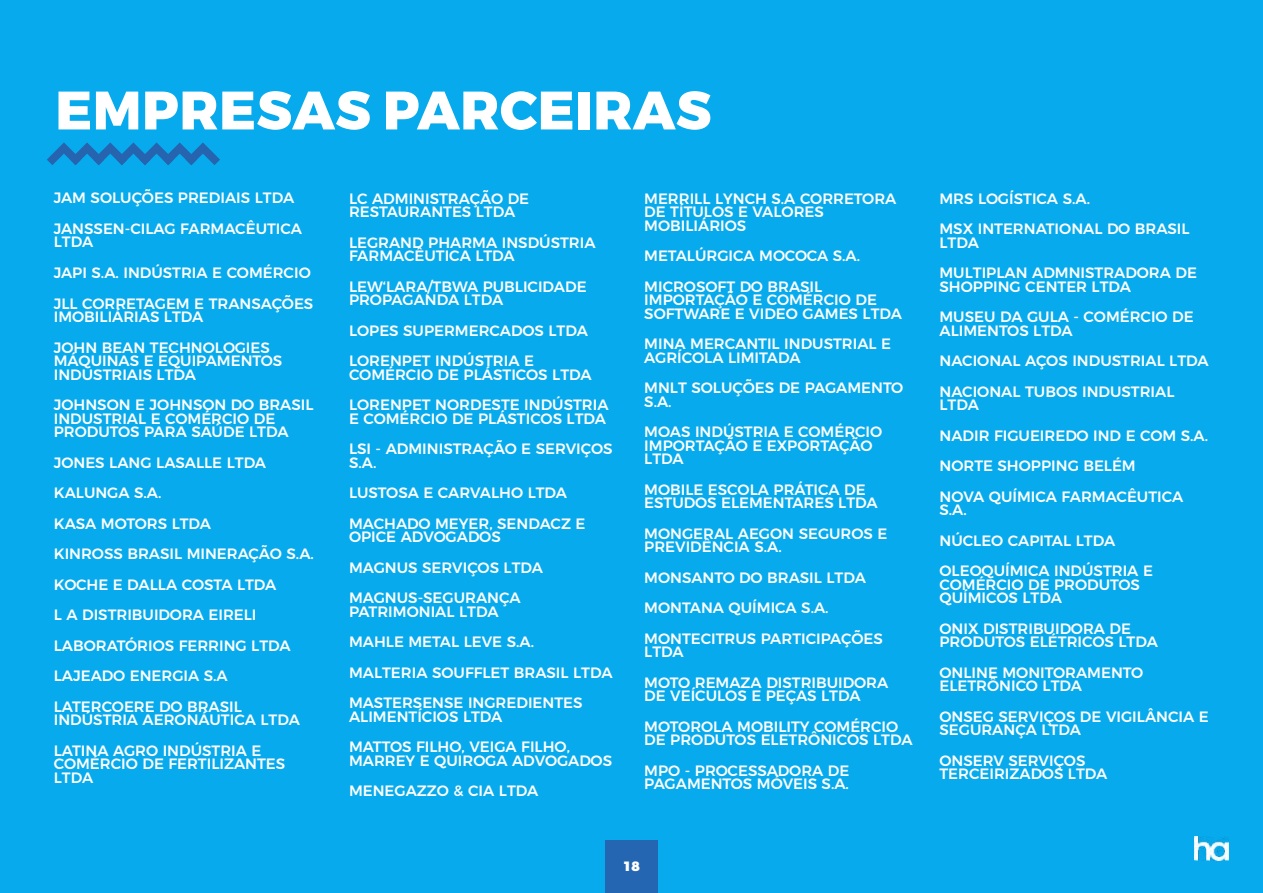
<style>
.page{position:relative;width:1263px;height:893px;background:#07abed}
.page>*{position:absolute;margin:0;border:0;box-sizing:border-box;transform-origin:0 0}
.t1{font:800 54px "Montserrat";letter-spacing:.01em;color:#fff}
.t2{font:500 15px/30.5px "Montserrat";color:#fff}
.t3{font:900 13.5px "Montserrat Alternates";color:#fff}
</style>
<div class="page">
<svg style="left:47px;top:142px;width:173px;height:23px"></svg>
<div style="left:605px;top:841px;width:53px;height:52px;background:#2466b1"></div>
<img style="left:1194px;top:837px;width:34px;height:23px">
<h1 class="t1" style="left:55px;top:77px;width:657px">EMPRESAS PARCEIRAS</h1>
<p class="t2" style="left:54px;top:182px;width:250px">JAM SOLUÇÕES PREDIAIS LTDA<br>JANSSEN-CILAG FARMACÊUTICA</p>
<p class="t2" style="left:54px;top:226px;width:261px">LTDA<br>JAPI S.A. INDÚSTRIA E COMÉRCIO<br>JLL CORRETAGEM E TRANSAÇÕES</p>
<p class="t2" style="left:54px;top:300px;width:218px">IMOBILIÁRIAS LTDA<br>JOHN BEAN TECHNOLOGIES</p>
<p class="t2" style="left:54px;top:353px;width:230px;line-height:13.5px">MÁQUINAS E EQUIPAMENTOS<br>INDUSTRIAIS LTDA</p>
<p class="t2" style="left:54px;top:397px;width:261px;line-height:13.5px">JOHNSON E JOHNSON DO BRASIL<br>INDUSTRIAL E COMÉRCIO DE<br>PRODUTOS PARA SAÚDE LTDA</p>
<p class="t2" style="left:54px;top:446px;width:262px">JONES LANG LASALLE LTDA<br>KALUNGA S.A.<br>KASA MOTORS LTDA<br>KINROSS BRASIL MINERAÇÃO S.A.<br>KOCHE E DALLA COSTA LTDA<br>L A DISTRIBUIDORA EIRELI<br>LABORATÓRIOS FERRING LTDA<br>LAJEADO ENERGIA S.A<br>LATERCOERE DO BRASIL</p>
<p class="t2" style="left:54px;top:703px;width:248px">INDÚSTRIA AERONÁUTICA LTDA<br>LATINA AGRO INDÚSTRIA E</p>
<p class="t2" style="left:54px;top:756px;width:233px;line-height:13.5px">COMÉRCIO DE FERTILIZANTES<br>LTDA</p>
<p class="t2" style="left:349px;top:190px;width:182px;line-height:13.5px">LC ADMINISTRAÇÃO DE<br>RESTAURANTES LTDA</p>
<p class="t2" style="left:349px;top:234px;width:248px;line-height:13.5px">LEGRAND PHARMA INSDÚSTRIA<br>FARMACÊUTICA LTDA</p>
<p class="t2" style="left:349px;top:278px;width:239px;line-height:13.5px">LEW‘LARA/TBWA PUBLICIDADE<br>PROPAGANDA LTDA</p>
<p class="t2" style="left:349px;top:314px;width:240px">LOPES SUPERMERCADOS LTDA<br>LORENPET INDÚSTRIA E</p>
<p class="t2" style="left:349px;top:358px;width:261px">COMÉRCIO DE PLÁSTICOS LTDA<br>LORENPET NORDESTE INDÚSTRIA</p>
<p class="t2" style="left:349px;top:402px;width:265px">E COMÉRCIO DE PLÁSTICOS LTDA<br>LSI - ADMINISTRAÇÃO E SERVIÇOS</p>
<p class="t2" style="left:349px;top:446px;width:238px">S.A.<br>LUSTOSA E CARVALHO LTDA<br>MACHADO MEYER, SENDACZ E</p>
<p class="t2" style="left:349px;top:520px;width:196px">OPICE ADVOGADOS<br>MAGNUS SERVIÇOS LTDA<br>MAGNUS-SEGURANÇA</p>
<p class="t2" style="left:349px;top:595px;width:265px">PATRIMONIAL LTDA<br>MAHLE METAL LEVE S.A.<br>MALTERIA SOUFFLET BRASIL LTDA<br>MASTERSENSE INGREDIENTES</p>
<p class="t2" style="left:349px;top:700px;width:222px">ALIMENTÍCIOS LTDA<br>MATTOS FILHO, VEIGA FILHO,</p>
<p class="t2" style="left:349px;top:744px;width:265px">MARREY E QUIROGA ADVOGADOS<br>MENEGAZZO &amp; CIA LTDA</p>
<p class="t2" style="left:644px;top:190px;width:254px;line-height:13.5px">MERRILL LYNCH S.A CORRETORA<br>DE TÍTULOS E VALORES<br>MOBILIÁRIOS</p>
<p class="t2" style="left:644px;top:239px;width:217px">METALÚRGICA MOCOCA S.A.<br>MICROSOFT DO BRASIL</p>
<p class="t2" style="left:644px;top:292px;width:259px;line-height:13.5px">IMPORTAÇÃO E COMÉRCIO DE<br>SOFTWARE E VIDEO GAMES LTDA</p>
<p class="t2" style="left:644px;top:336px;width:248px;line-height:13.5px">MINA MERCANTIL INDUSTRIAL E<br>AGRÍCOLA LIMITADA</p>
<p class="t2" style="left:644px;top:380px;width:261px;line-height:13.5px">MNLT SOLUÇÕES DE PAGAMENTO<br>S.A.</p>
<p class="t2" style="left:644px;top:424px;width:240px;line-height:13.5px">MOAS INDÚSTRIA E COMÉRCIO<br>IMPORTAÇÃO E EXPORTAÇÃO<br>LTDA</p>
<p class="t2" style="left:644px;top:481px;width:235px;line-height:13.5px">MOBILE ESCOLA PRÁTICA DE<br>ESTUDOS ELEMENTARES LTDA</p>
<p class="t2" style="left:644px;top:525px;width:245px;line-height:13.5px">MONGERAL AEGON SEGUROS E<br>PREVIDÊNCIA S.A.</p>
<p class="t2" style="left:644px;top:561px;width:240px">MONSANTO DO BRASIL LTDA<br>MONTANA QUÍMICA S.A.<br>MONTECITRUS PARTICIPAÇÕES</p>
<p class="t2" style="left:644px;top:635px;width:246px">LTDA<br>MOTO REMAZA DISTRIBUIDORA</p>
<p class="t2" style="left:644px;top:679px;width:255px">DE VEÍCULOS E PEÇAS LTDA<br>MOTOROLA MOBILITY COMÉRCIO</p>
<p class="t2" style="left:644px;top:723px;width:270px">DE PRODUTOS ELETRÔNICOS LTDA<br>MPO - PROCESSADORA DE</p>
<p class="t2" style="left:644px;top:767px;width:206px">PAGAMENTOS MÓVEIS S.A.</p>
<p class="t3" style="left:623px;top:855px;width:18px">18</p>
<p class="t2" style="left:939px;top:182px;width:252px">MRS LOGÍSTICA S.A.<br>MSX INTERNATIONAL DO BRASIL</p>
<p class="t2" style="left:939px;top:226px;width:259px">LTDA<br>MULTIPLAN ADMNISTRADORA DE</p>
<p class="t2" style="left:939px;top:270px;width:256px">SHOPPING CENTER LTDA<br>MUSEU DA GULA - COMÉRCIO DE</p>
<p class="t2" style="left:939px;top:314px;width:271px">ALIMENTOS LTDA<br>NACIONAL AÇOS INDUSTRIAL LTDA<br>NACIONAL TUBOS INDUSTRIAL</p>
<p class="t2" style="left:939px;top:388px;width:270px">LTDA<br>NADIR FIGUEIREDO IND E COM S.A.<br>NORTE SHOPPING BELÉM<br>NOVA QUÍMICA FARMACÊUTICA</p>
<p class="t2" style="left:939px;top:493px;width:215px">S.A.<br>NÚCLEO CAPITAL LTDA<br>OLEOQUÍMICA INDÚSTRIA E</p>
<p class="t2" style="left:939px;top:576px;width:202px;line-height:13.5px">COMÉRCIO DE PRODUTOS<br>QUÍMICOS LTDA</p>
<p class="t2" style="left:939px;top:620px;width:220px;line-height:13.5px">ONIX DISTRIBUIDORA DE<br>PRODUTOS ELÉTRICOS LTDA</p>
<p class="t2" style="left:939px;top:664px;width:205px;line-height:13.5px">ONLINE MONITORAMENTO<br>ELETRÔNICO LTDA</p>
<p class="t2" style="left:939px;top:708px;width:271px;line-height:13.5px">ONSEG SERVIÇOS DE VIGILÂNCIA E<br>SEGURANÇA LTDA</p>
<p class="t2" style="left:939px;top:752px;width:169px;line-height:13.5px">ONSERV SERVIÇOS<br>TERCEIRIZADOS LTDA</p>
</div>
